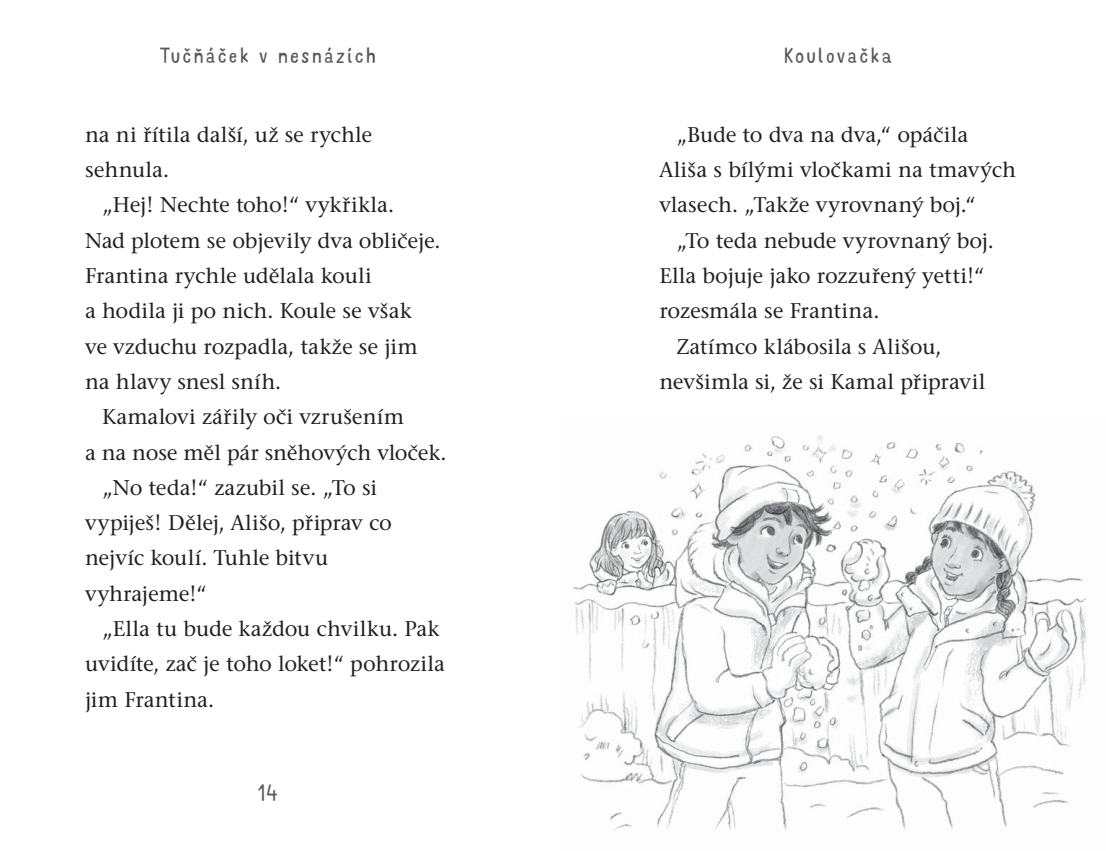
<style>
.page{position:relative;width:1106px;height:851px;background:#fff}
.page>*{position:absolute;margin:0;border:0;box-sizing:border-box;transform-origin:0 0}
.t1{font:300 22.5px "Mr Dodo";color:#58595b}
.t2{font:500 21.6px/35.2px "Stone Serif Itc TOT";letter-spacing:-.005em;color:#231f20}
.t3{font:300 21px "Mr Dodo";letter-spacing:.075em;color:#58595b}
</style>
<div class="page">
<img style="left:573px;top:435px;width:514px;height:396px">
<p class="t3" style="left:160px;top:44px;width:218px">Tučňáček v nesnázích</p>
<p class="t3" style="left:783px;top:44px;width:111px">Koulovačka</p>
<p class="t2" style="left:85px;top:118px;width:289px">na ni řítila další, už se rychle sehnula.</p>
<p class="t2" style="left:102px;top:189px;width:293px">„Hej! Nechte toho!“ vykřikla.</p>
<p class="t2" style="left:85px;top:224px;width:357px">Nad plotem se objevily dva obličeje.</p>
<p class="t2" style="left:85px;top:259px;width:288px">Frantina rychle udělala kouli</p>
<p class="t2" style="left:85px;top:295px;width:328px">a hodila ji po nich. Koule se však</p>
<p class="t2" style="left:85px;top:330px;width:334px">ve vzduchu rozpadla, takže se jim</p>
<p class="t2" style="left:85px;top:365px;width:198px">na hlavy snesl sníh.</p>
<p class="t2" style="left:102px;top:401px;width:303px">Kamalovi zářily oči vzrušením</p>
<p class="t2" style="left:85px;top:436px;width:363px">a na nose měl pár sněhových vloček.</p>
<p class="t2" style="left:102px;top:471px;width:277px">„No teda!“ zazubil se. „To si</p>
<p class="t2" style="left:85px;top:506px;width:308px">vypiješ! Dělej, Ališo, připrav co</p>
<p class="t2" style="left:85px;top:542px;width:245px">nejvíc koulí. Tuhle bitvu</p>
<p class="t2" style="left:85px;top:577px;width:123px">vyhrajeme!“</p>
<p class="t2" style="left:102px;top:612px;width:339px">„Ella tu bude každou chvilku. Pak</p>
<p class="t2" style="left:85px;top:648px;width:361px">uvidíte, zač je toho loket!“ pohrozila</p>
<p class="t2" style="left:85px;top:683px;width:131px">jim Frantina.</p>
<p class="t1" style="left:257px;top:781px;width:22px">14</p>
<p class="t2" style="left:659px;top:118px;width:358px;text-indent:17px">„Bude to dva na dva,“ opáčila<br>Ališa s bílými vločkami na tmavých vlasech. „Takže vyrovnaný boj.“</p>
<p class="t2" style="left:676px;top:224px;width:319px">„To teda nebude vyrovnaný boj.</p>
<p class="t2" style="left:659px;top:259px;width:327px">Ella bojuje jako rozzuřený yetti!“</p>
<p class="t2" style="left:659px;top:295px;width:221px">rozesmála se Frantina.</p>
<p class="t2" style="left:676px;top:330px;width:266px">Zatímco klábosila s Ališou,</p>
<p class="t2" style="left:659px;top:365px;width:328px">nevšimla si, že si Kamal připravil</p>
</div>
